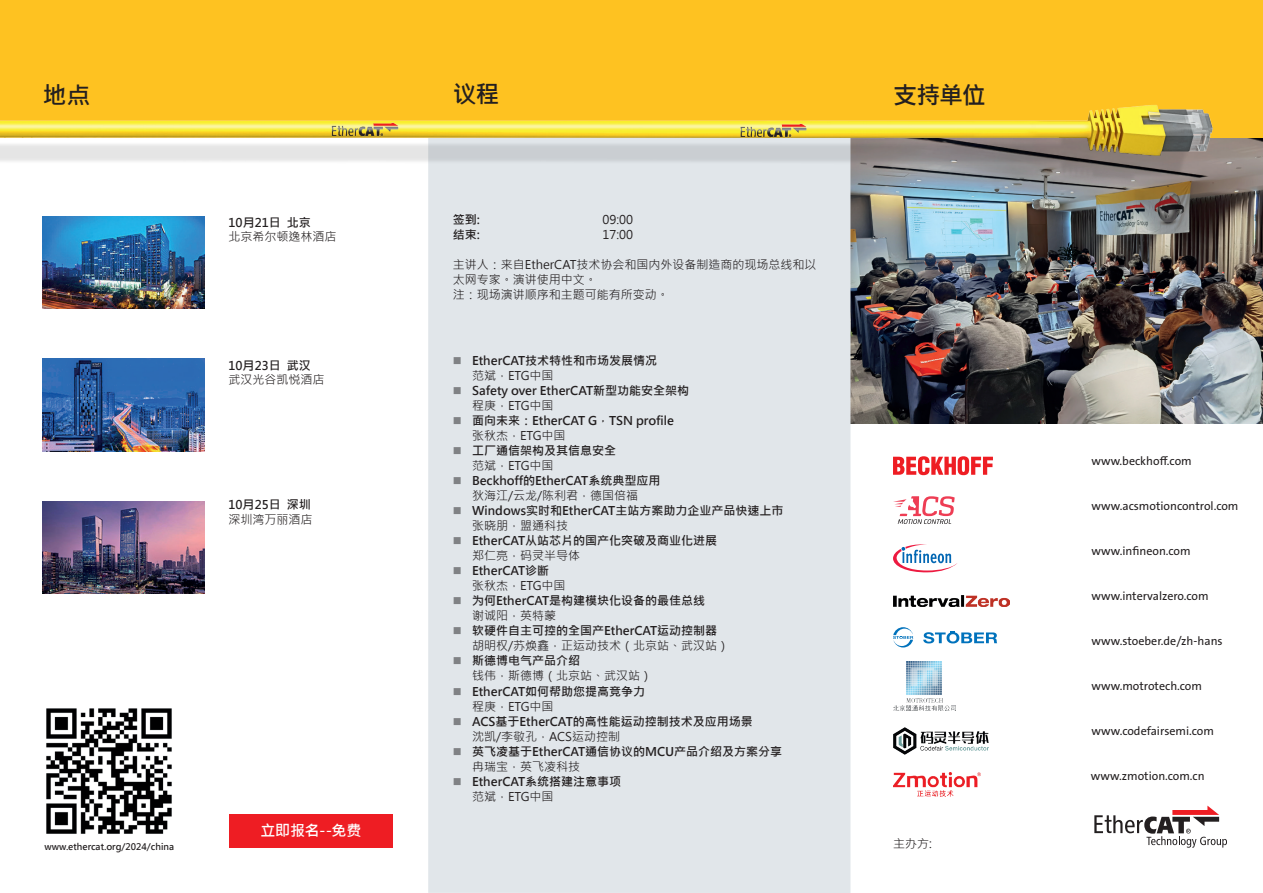
<style>
.page{position:relative;width:1263px;height:893px;background:#fff}
.page>*{position:absolute;margin:0;border:0;box-sizing:border-box;transform-origin:0 0}
.t1{font:700 24px "Microsoft Jheng Hei";letter-spacing:-.055em;color:#231f20}
.t2{font:700 15px "Microsoft Jheng Hei";letter-spacing:-.015em;color:#fff}
.t3{font:700 12px/15px "Microsoft Jheng Hei";color:#231f20}
.t4{font:12px "The Sans Os F";color:#231f20}
.t5{font:12px/15px "Microsoft Jheng Hei";color:#231f20}
.t6{font:700 9px "Microsoft Jheng Hei";color:#231f20}
.s1{color:#808285}
.s2{font-weight:400}
.s3{font-weight:700}
</style>
<div class="page">
<img style="left:850px;top:138px;width:413px;height:285px">
<div style="left:428px;top:137px;width:422px;height:756px;background:#e1e6ea"></div>
<div style="left:0;top:0;width:443px;height:138px;background:#fec221"></div>
<div style="left:425px;top:0;width:425px;height:138px;background:#fec221"></div>
<div style="left:850px;top:0;width:413px;height:138px;background:#fec221"></div>
<img style="left:0;top:104px;width:1231px;height:86px">
<img style="left:721px;top:121px;width:99px;height:24px">
<svg style="left:893px;top:456px;width:100px;height:19px"></svg>
<div style="left:230px;top:815px;width:163px;height:33px;background:#ee1d23"></div>
<svg style="left:1094px;top:806px;width:133px;height:42px"></svg>
<img style="left:312px;top:121px;width:100px;height:23px">
<img style="left:893px;top:728px;width:96px;height:27px">
<svg style="left:893px;top:496px;width:62px;height:28px"></svg>
<svg style="left:893px;top:544px;width:64px;height:28px"></svg>
<img style="left:893px;top:595px;width:116px;height:12px">
<svg style="left:923px;top:631px;width:74px;height:12px"></svg>
<svg style="left:893px;top:627px;width:20px;height:20px"></svg>
<img style="left:893px;top:772px;width:87px;height:24px">
<img style="left:893px;top:662px;width:62px;height:48px">
<img style="left:43px;top:359px;width:161px;height:92px">
<img style="left:43px;top:501px;width:161px;height:92px">
<img style="left:43px;top:216px;width:161px;height:93px">
<img style="left:46px;top:708px;width:126px;height:126px">
<h1 class="t1" style="left:43px;top:80px;width:49px">地点</h1>
<h1 class="t1" style="left:453px;top:79px;width:48px">议程</h1>
<h1 class="t1" style="left:893px;top:80px;width:94px">支持单位</h1>
<p class="t3" style="left:228px;top:215px;width:84px">10月21日 北京</p>
<p class="t5" style="left:228px;top:229px;width:109px">北京希尔顿逸林酒店</p>
<p class="t3" style="left:228px;top:358px;width:84px">10月23日 武汉</p>
<p class="t5" style="left:228px;top:372px;width:97px">武汉光谷凯悦酒店</p>
<p class="t3" style="left:228px;top:498px;width:84px">10月25日 深圳</p>
<p class="t5" style="left:228px;top:512px;width:85px">深圳湾万丽酒店</p>
<p class="t6" style="left:45px;top:841px;width:131px">www.ethercat.org/2024/china</p>
<p class="t2" style="left:260px;top:821px;width:102px">立即报名--免费</p>
<p class="t3" style="left:453px;top:212px;width:29px">签到:结束:</p>
<p class="t5" style="left:453px;top:257px;width:365px">主讲人：来自EtherCAT技术协会和国内外设备制造商的现场总线和以太网专家。演讲使用中文。<br>注：现场演讲顺序和主题可能有所变动。</p>
<p class="t5" style="left:603px;top:212px;width:32px">09:00<br>17:00</p>
<p class="t3" style="left:472px;top:354px;width:187px;text-indent:-19px"><span class="s1">■</span> EtherCAT技术特性和市场发展情况<span class="s2">范斌，ETG中国</span></p>
<p class="t3" style="left:472px;top:384px;width:219px;text-indent:-19px"><span class="s1">■</span> Safety over EtherCAT新型功能安全架构<span class="s2">程庚，ETG中国</span></p>
<p class="t3" style="left:472px;top:414px;width:203px;text-indent:-19px"><span class="s1">■</span> 面向未来：EtherCAT G，TSN profile<span class="s2">张秋杰，ETG中国</span></p>
<p class="t3" style="left:472px;top:444px;width:145px;text-indent:-19px"><span class="s1">■</span> 工厂通信架构及其信息安全<span class="s2">范斌，ETG中国</span></p>
<p class="t3" style="left:453px;top:474px;width:209px;text-align:center"><span class="s1">■</span> Beckhoff的EtherCAT系统典型应用<span class="s2">狄海江/云龙/陈利君，德国倍福</span></p>
<p class="t3" style="left:472px;top:504px;width:313px;text-indent:-19px"><span class="s1">■</span> Windows实时和EtherCAT主站方案助力企业产品快速上市<span class="s2">张晓朋，盟通科技</span></p>
<p class="t3" style="left:472px;top:534px;width:247px;text-indent:-19px"><span class="s1">■</span> EtherCAT从站芯片的国产化突破及商业化进展<span class="s2">郑仁亮，码灵半导体</span></p>
<p class="t3" style="left:472px;top:564px;width:95px;text-indent:-19px"><span class="s1">■</span> EtherCAT诊断<br><span class="s2">张秋杰，ETG中国</span></p>
<p class="t3" style="left:472px;top:594px;width:235px;text-indent:-19px"><span class="s1">■</span> 为何EtherCAT是构建模块化设备的最佳总线<span class="s2">谢诚阳，英特蒙</span></p>
<p class="t3" style="left:472px;top:624px;width:259px;text-indent:-19px"><span class="s1">■</span> 软硬件自主可控的全国产EtherCAT运动控制器<span class="s2">胡明权/苏焕鑫，正运动技术（北京站、武汉站）</span></p>
<p class="t5" style="left:472px;top:654px;width:181px;text-indent:-19px"><span class="s1">■</span> <span class="s3">斯德博电气产品介绍<br></span>钱伟，斯德博（北京站、武汉站）</p>
<p class="t3" style="left:472px;top:684px;width:175px;text-indent:-19px"><span class="s1">■</span> EtherCAT如何帮助您提高竞争力<span class="s2">程庚，ETG中国</span></p>
<p class="t3" style="left:472px;top:714px;width:282px;text-indent:-19px"><span class="s1">■</span> ACS基于EtherCAT的高性能运动控制技术及应用场景<span class="s2">沈凯/李敬孔，ACS运动控制</span></p>
<p class="t3" style="left:472px;top:744px;width:312px;text-indent:-19px"><span class="s1">■</span> 英飞凌基于EtherCAT通信协议的MCU产品介绍及方案分享<span class="s2">冉瑞宝，英飞凌科技</span></p>
<p class="t3" style="left:472px;top:774px;width:151px;text-indent:-19px"><span class="s1">■</span> EtherCAT系统搭建注意事项<span class="s2">范斌，ETG中国</span></p>
<p class="t5" style="left:893px;top:836px;width:40px">主办方:</p>
<p class="t4" style="left:1091px;top:453px;width:102px">www.beckhoff.com</p>
<p class="t4" style="left:1091px;top:498px;width:148px">www.acsmotioncontrol.com</p>
<p class="t4" style="left:1091px;top:543px;width:100px">www.infineon.com</p>
<p class="t4" style="left:1091px;top:588px;width:119px">www.intervalzero.com</p>
<p class="t4" style="left:1091px;top:633px;width:133px">www.stoeber.de/zh-hans</p>
<p class="t4" style="left:1091px;top:678px;width:112px">www.motrotech.com</p>
<p class="t4" style="left:1091px;top:723px;width:124px">www.codefairsemi.com</p>
<p class="t4" style="left:1091px;top:768px;width:115px">www.zmotion.com.cn</p>
</div>
